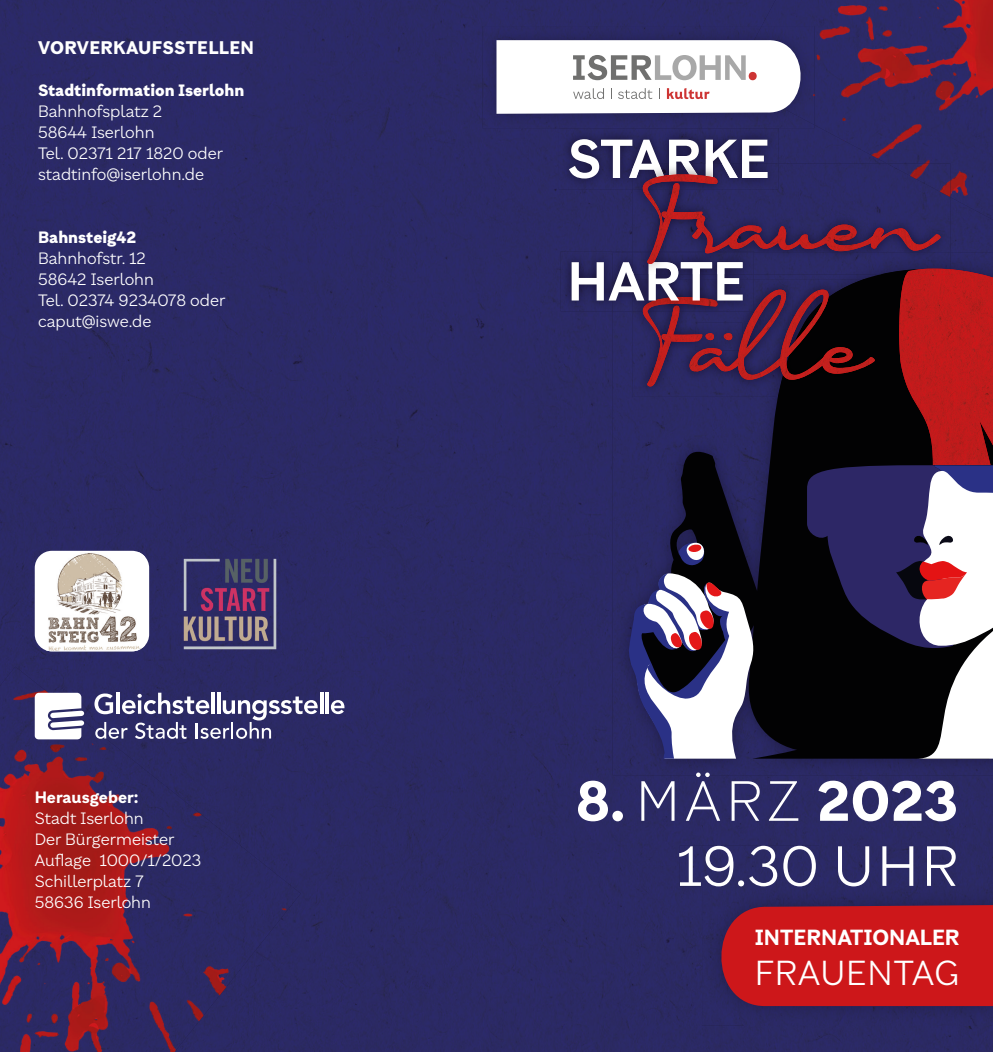
<style>
.page{position:relative;width:993px;height:1052px;background:#fff}
.page>*{position:absolute;margin:0;border:0;box-sizing:border-box;transform-origin:0 0}
.t1{font:300 54.25px/65.1px "Brutalista";letter-spacing:.03em;color:#fff;text-align:right}
.t2{font:300 33.25px "Brutalista";letter-spacing:.025em;color:#fff}
.t3{font:700 21px "Brutalista";color:#fff}
.t4{font:900 17.5px "Brutalista";letter-spacing:.02em;color:#fff}
.t5{font:300 15.75px/21px "Brutalista";color:#fff}
.t6{font:900 15.75px "Brutalista";color:#fff}
.t7{font:700 15.75px "Brutalista";color:#fff}
.s1{font-weight:700}
.s2{font-weight:200}
</style>
<div class="page">
<div style="left:0;top:0;width:496px;height:556px;background:#2b2a66"></div>
<div style="left:496px;top:0;width:265px;height:26px;background:#2b2a67"></div>
<div style="left:496px;top:128px;width:73px;height:181px;background:#2b2a65"></div>
<div style="left:496px;top:309px;width:124px;height:743px;background:#2b2a64"></div>
<div style="left:0;top:556px;width:185px;height:110px;background:#2b2964"></div>
<div style="left:249px;top:556px;width:248px;height:496px;background:#2b2a64"></div>
<img style="left:185px;top:654px;width:64px;height:12px">
<div style="left:620px;top:775px;width:372px;height:91px;background:#2b2a64"></div>
<div style="left:620px;top:866px;width:124px;height:186px;background:#2b2963"></div>
<img style="left:818px;top:866px;width:19px;height:19px">
<img style="left:955px;top:866px;width:37px;height:19px">
<div style="left:744px;top:1025px;width:248px;height:27px;background:#2b2963"></div>
<div style="left:679px;top:845px;width:139px;height:41px;background:#2b2a64"></div>
<div style="left:837px;top:846px;width:118px;height:39px;background:#2b2964"></div>
<img style="left:0;top:666px;width:301px;height:386px">
<img style="left:612px;top:758px;width:54px;height:17px">
<img style="left:666px;top:758px;width:109px;height:17px">
<img style="left:775px;top:758px;width:217px;height:17px">
<img style="left:179px;top:553px;width:102px;height:101px">
<div style="left:35px;top:551px;width:114px;height:100px;background:#fff;border-radius:17px"></div>
<img style="left:46px;top:552px;width:99px;height:99px">
<hr style="left:320px;top:692px;width:3px;height:22px;background:#fff">
<hr style="left:325px;top:692px;width:4px;height:22px;background:#fff">
<svg style="left:331px;top:700px;width:13px;height:14px"></svg>
<svg style="left:94px;top:692px;width:223px;height:47px"></svg>
<svg style="left:35px;top:693px;width:49px;height:46px"></svg>
<img style="left:558px;top:128px;width:203px;height:61px">
<img style="left:560px;top:251px;width:9px;height:60px">
<svg style="left:569px;top:139px;width:423px;height:619px;background:#493653"></svg>
<img style="left:761px;top:0;width:231px;height:220px">
<img style="left:886px;top:163px;width:64px;height:34px">
<div style="left:701px;top:885px;width:291px;height:140px;background:#2a2861"></div>
<img style="left:701px;top:885px;width:117px;height:1px">
<img style="left:837px;top:885px;width:118px;height:1px">
<svg style="left:705px;top:905px;width:287px;height:102px;background:#b91821"></svg>
<div style="left:482px;top:26px;width:332px;height:102px;background:#2a2862"></div>
<div style="left:732px;top:26px;width:82px;height:99px;background:#2a2964"></div>
<svg style="left:496px;top:39px;width:315px;height:75px"></svg>
<p class="t4" style="left:38px;top:35px;width:217px">VORVERKAUFSSTELLEN</p>
<p class="t6" style="left:38px;top:79px;width:208px">Stadtinformation Iserlohn</p>
<p class="t5" style="left:38px;top:100px;width:186px">Bahnhofsplatz 2<br>58644 Iserlohn<br>Tel. 02371 217 1820 oder stadtinfo@iserlohn.de</p>
<p class="t6" style="left:38px;top:226px;width:100px">Bahnsteig42</p>
<p class="t5" style="left:38px;top:247px;width:189px">Bahnhofstr. 12<br>58642 Iserlohn<br>Tel. 02374 9234078 oder caput@iswe.de</p>
<p class="t7" style="left:35px;top:785px;width:105px">Herausgeber:</p>
<p class="t5" style="left:35px;top:807px;width:168px">Stadt Iserlohn<br>Der Bürgermeister<br>Auflage 1000/1/2023<br>Schillerplatz 7<br>58636 Iserlohn</p>
<h1 class="t1" style="left:575px;top:767px;width:384px"><span class="s1">8.</span> <span class="s2">MÄRZ</span> <span class="s1">2023<br></span>19.30 UHR</h1>
<h3 class="t3" style="left:754px;top:922px;width:206px">INTERNATIONALER</h3>
<h2 class="t2" style="left:754px;top:951px;width:206px">FRAUENTAG</h2>
</div>
